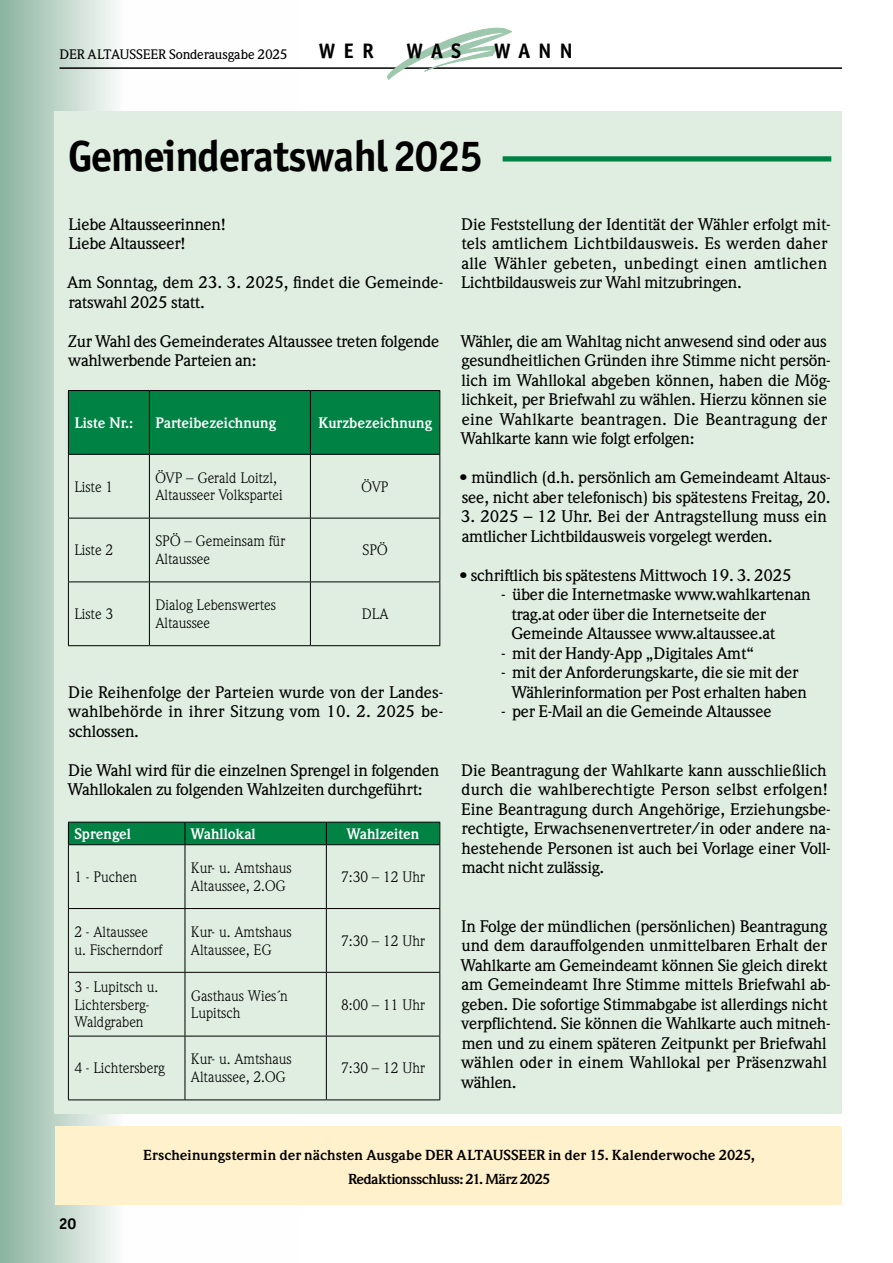
<style>
.page{position:relative;width:893px;height:1263px;background:#fff}
.page>*{position:absolute;margin:0;border:0;box-sizing:border-box;transform-origin:0 0}
.t1{font:700 43.5px "Officina Sans ITC Pro";letter-spacing:-.025em;color:#000}
.t2{font:700 21px "Officina Sans ITC Pro";letter-spacing:.4em;color:#000}
.t3{font:500 16.5px/19.5px "Weidemann Std";letter-spacing:-.015em;color:#000;scale:1.04 1}
.t4{font:700 15.75px "Officina Sans ITC Pro";color:#000;scale:1.04 1}
.t5{font:14.85px/17.9px "Weidemann Std";color:#000}
.t6{font:700 14.85px "Weidemann Std";color:#fff}
.t7{font:700 14.25px/24px "Weidemann Std";letter-spacing:-.005em;color:#000;text-align:center;scale:1.04 1}
.t8{font:500 13.5px "Weidemann Std";letter-spacing:-.015em;color:#000;scale:1.04 1}
</style>
<div class="page">
<svg style="left:0;top:0;width:298px;height:1263px"></svg>
<hr style="left:60px;top:67px;width:782px;height:2px;background:#000">
<svg style="left:387px;top:28px;width:125px;height:52px"></svg>
<div style="left:54px;top:112px;width:788px;height:1002px;background:#dfeee1"></div>
<div style="left:69px;top:391px;width:370px;height:63px;background:#008244"></div>
<hr style="left:68px;top:390px;width:81px;height:1px;background:#000">
<hr style="left:68px;top:391px;width:1px;height:63px;background:#000">
<hr style="left:149px;top:390px;width:161px;height:1px;background:#000">
<hr style="left:149px;top:391px;width:1px;height:63px;background:#000">
<hr style="left:310px;top:390px;width:130px;height:1px;background:#000">
<hr style="left:310px;top:391px;width:1px;height:63px;background:#000">
<hr style="left:439px;top:391px;width:1px;height:63px;background:#000">
<hr style="left:68px;top:454px;width:81px;height:1px;background:#000">
<hr style="left:68px;top:455px;width:1px;height:63px;background:#000">
<hr style="left:149px;top:454px;width:161px;height:1px;background:#000">
<hr style="left:149px;top:455px;width:1px;height:63px;background:#000">
<hr style="left:310px;top:454px;width:130px;height:1px;background:#000">
<hr style="left:310px;top:455px;width:1px;height:63px;background:#000">
<hr style="left:439px;top:455px;width:1px;height:63px;background:#000">
<hr style="left:68px;top:518px;width:81px;height:1px;background:#000">
<hr style="left:68px;top:518px;width:1px;height:63px;background:#000">
<hr style="left:149px;top:518px;width:161px;height:1px;background:#000">
<hr style="left:149px;top:518px;width:1px;height:63px;background:#000">
<hr style="left:310px;top:518px;width:130px;height:1px;background:#000">
<hr style="left:310px;top:518px;width:1px;height:63px;background:#000">
<hr style="left:439px;top:518px;width:1px;height:63px;background:#000">
<hr style="left:68px;top:581px;width:81px;height:1px;background:#000">
<hr style="left:68px;top:582px;width:1px;height:63px;background:#000">
<hr style="left:149px;top:581px;width:161px;height:1px;background:#000">
<hr style="left:149px;top:582px;width:1px;height:63px;background:#000">
<hr style="left:310px;top:581px;width:130px;height:1px;background:#000">
<hr style="left:310px;top:582px;width:1px;height:63px;background:#000">
<hr style="left:439px;top:582px;width:1px;height:63px;background:#000">
<hr style="left:68px;top:645px;width:81px;height:1px;background:#000">
<hr style="left:149px;top:645px;width:161px;height:1px;background:#000">
<hr style="left:310px;top:645px;width:130px;height:1px;background:#000">
<div style="left:68px;top:822px;width:372px;height:22px;background:#008244"></div>
<hr style="left:68px;top:844px;width:117px;height:1px;background:#000">
<hr style="left:68px;top:845px;width:1px;height:63px;background:#000">
<hr style="left:185px;top:844px;width:141px;height:1px;background:#000">
<hr style="left:185px;top:845px;width:1px;height:63px;background:#000">
<hr style="left:326px;top:844px;width:114px;height:1px;background:#000">
<hr style="left:326px;top:845px;width:1px;height:63px;background:#000">
<hr style="left:439px;top:845px;width:1px;height:63px;background:#000">
<hr style="left:68px;top:908px;width:117px;height:1px;background:#000">
<hr style="left:68px;top:909px;width:1px;height:63px;background:#000">
<hr style="left:185px;top:908px;width:141px;height:1px;background:#000">
<hr style="left:185px;top:909px;width:1px;height:63px;background:#000">
<hr style="left:326px;top:908px;width:114px;height:1px;background:#000">
<hr style="left:326px;top:909px;width:1px;height:63px;background:#000">
<hr style="left:439px;top:909px;width:1px;height:63px;background:#000">
<hr style="left:68px;top:972px;width:117px;height:1px;background:#000">
<hr style="left:68px;top:973px;width:1px;height:63px;background:#000">
<hr style="left:185px;top:972px;width:141px;height:1px;background:#000">
<hr style="left:185px;top:973px;width:1px;height:63px;background:#000">
<hr style="left:326px;top:972px;width:114px;height:1px;background:#000">
<hr style="left:326px;top:973px;width:1px;height:63px;background:#000">
<hr style="left:439px;top:973px;width:1px;height:63px;background:#000">
<hr style="left:68px;top:1036px;width:117px;height:1px;background:#000">
<hr style="left:68px;top:1036px;width:1px;height:63px;background:#000">
<hr style="left:185px;top:1036px;width:141px;height:1px;background:#000">
<hr style="left:185px;top:1036px;width:1px;height:63px;background:#000">
<hr style="left:326px;top:1036px;width:114px;height:1px;background:#000">
<hr style="left:326px;top:1036px;width:1px;height:63px;background:#000">
<hr style="left:439px;top:1036px;width:1px;height:63px;background:#000">
<hr style="left:68px;top:1099px;width:117px;height:1px;background:#000">
<hr style="left:185px;top:1099px;width:141px;height:1px;background:#000">
<hr style="left:326px;top:1099px;width:114px;height:1px;background:#000">
<div style="left:55px;top:1126px;width:787px;height:78px;background:#fff1cb"></div>
<div style="left:503px;top:156px;width:328px;height:6px;background:#008244"></div>
<p class="t8" style="left:60px;top:47px;width:221px">DER ALTAUSSEER Sonderausgabe 2025</p>
<p class="t2" style="left:319px;top:38px;width:57px">WER</p>
<p class="t2" style="left:407px;top:38px;width:56px">WAS</p>
<p class="t2" style="left:494px;top:38px;width:80px">WANN</p>
<h1 class="t1" style="left:68px;top:129px;width:416px">Gemeinderatswahl 2025</h1>
<p class="t3" style="left:68px;top:214px;width:153px">Liebe Altausseerinnen!<br>Liebe Altausseer!</p>
<p class="t3" style="left:67px;top:273px;width:363px">Am Sonntag, dem 23. 3. 2025, findet die Gemeinde&shy;ratswahl 2025 statt.</p>
<p class="t3" style="left:68px;top:331px;width:359px">Zur Wahl des Gemeinderates Altaussee treten folgende wahlwerbende Parteien an:</p>
<p class="t6" style="left:74px;top:414px;width:60px">Liste Nr.:</p>
<p class="t6" style="left:155px;top:414px;width:122px">Parteibezeichnung</p>
<p class="t6" style="left:318px;top:414px;width:115px">Kurzbezeichnung</p>
<p class="t5" style="left:74px;top:477px;width:40px">Liste 1</p>
<p class="t5" style="left:155px;top:468px;width:129px">ÖVP – Gerald Loitzl,<br>Altausseer Volkspartei</p>
<p class="t5" style="left:362px;top:477px;width:28px">ÖVP</p>
<p class="t5" style="left:74px;top:541px;width:40px">Liste 2</p>
<p class="t5" style="left:155px;top:532px;width:131px">SPÖ – Gemeinsam für<br>Altaussee</p>
<p class="t5" style="left:363px;top:541px;width:27px">SPÖ</p>
<p class="t5" style="left:74px;top:605px;width:40px">Liste 3</p>
<p class="t5" style="left:155px;top:596px;width:122px">Dialog Lebenswertes<br>Altaussee</p>
<p class="t5" style="left:362px;top:605px;width:28px">DLA</p>
<p class="t3" style="left:68px;top:682px;width:362px;text-align:justify">Die Reihenfolge der Parteien wurde von der Landes&shy;wahlbehörde in ihrer Sitzung vom 10. 2. 2025 be&shy;schlossen.</p>
<p class="t3" style="left:68px;top:760px;width:359px">Die Wahl wird für die einzelnen Sprengel in folgenden<br>Wahllokalen zu folgenden Wahlzeiten durchgeführt:</p>
<p class="t6" style="left:74px;top:825px;width:58px">Sprengel</p>
<p class="t6" style="left:191px;top:825px;width:66px">Wahllokal</p>
<p class="t6" style="left:347px;top:825px;width:74px">Wahlzeiten</p>
<p class="t5" style="left:74px;top:868px;width:64px">1 - Puchen</p>
<p class="t5" style="left:191px;top:859px;width:102px">Kur- u. Amtshaus<br>Altaussee, 2.OG</p>
<p class="t5" style="left:341px;top:868px;width:86px">7:30 – 12 Uhr</p>
<p class="t5" style="left:74px;top:923px;width:90px">2 - Altaussee u. Fischerndorf</p>
<p class="t5" style="left:191px;top:923px;width:102px">Kur- u. Amtshaus<br>Altaussee, EG</p>
<p class="t5" style="left:341px;top:931px;width:86px">7:30 – 12 Uhr</p>
<p class="t5" style="left:74px;top:977px;width:85px">3 - Lupitsch u.<br>Lichtersberg-<br>Waldgraben</p>
<p class="t5" style="left:191px;top:986px;width:98px">Gasthaus Wies´n<br>Lupitsch</p>
<p class="t5" style="left:341px;top:995px;width:86px">8:00 – 11 Uhr</p>
<p class="t5" style="left:74px;top:1059px;width:92px">4 - Lichtersberg</p>
<p class="t5" style="left:191px;top:1050px;width:102px">Kur- u. Amtshaus<br>Altaussee, 2.OG</p>
<p class="t5" style="left:341px;top:1059px;width:86px">7:30 – 12 Uhr</p>
<p class="t3" style="left:461px;top:214px;width:357px">Die Feststellung der Identität der Wähler erfolgt mit&shy;tels amtlichem Lichtbildausweis. Es werden daher alle Wähler gebeten, unbedingt einen amtlichen Lichtbildausweis zur Wahl mitzubringen.</p>
<p class="t3" style="left:460px;top:331px;width:358px">Wähler, die am Wahltag nicht anwesend sind oder aus gesundheitlichen Gründen ihre Stimme nicht persön&shy;lich im Wahllokal abgeben können, haben die Mög&shy;lichkeit, per Briefwahl zu wählen. Hierzu können sie eine Wahlkarte beantragen. Die Beantragung der Wahlkarte kann wie folgt erfolgen:</p>
<p class="t3" style="left:459px;top:468px;width:359px">• mündlich (d.h. persönlich am Gemeindeamt Altaus&shy;see, nicht aber telefonisch) bis spätestens Freitag, 20.</p>
<p class="t3" style="left:461px;top:507px;width:354px">3. 2025 – 12 Uhr. Bei der Antragstellung muss ein amtlicher Lichtbildausweis vorgelegt werden.</p>
<p class="t3" style="left:459px;top:565px;width:321px">• schriftlich bis spätestens Mittwoch 19. 3. 2025</p>
<p class="t3" style="left:511px;top:585px;width:289px;text-indent:-10px">- über die Internetmaske www.wahlkartenan trag.at oder über die Internetseite der<br>Gemeinde Altaussee www.altaussee.at</p>
<p class="t3" style="left:501px;top:643px;width:245px">- mit der Handy-App „Digitales Amt“</p>
<p class="t3" style="left:511px;top:663px;width:286px;text-indent:-10px">- mit der Anforderungskarte, die sie mit der<br>Wählerinformation per Post erhalten haben</p>
<p class="t3" style="left:501px;top:702px;width:262px">- per E-Mail an die Gemeinde Altaussee</p>
<p class="t3" style="left:461px;top:760px;width:357px">Die Beantragung der Wahlkarte kann ausschließlich durch die wahlberechtigte Person selbst erfolgen!<br>Eine Beantragung durch Angehörige, Erziehungsbe&shy;rechtigte, Erwachsenenvertreter/in oder andere na&shy;hestehende Personen ist auch bei Vorlage einer Voll&shy;macht nicht zulässig.</p>
<p class="t3" style="left:460px;top:916px;width:358px">In Folge der mündlichen (persönlichen) Beantragung und dem darauffolgenden unmittelbaren Erhalt der Wahlkarte am Gemeindeamt können Sie gleich direkt am Gemeindeamt Ihre Stimme mittels Briefwahl ab&shy;geben. Die sofortige Stimmabgabe ist allerdings nicht verpflichtend. Sie können die Wahlkarte auch mitneh&shy;men und zu einem späteren Zeitpunkt per Briefwahl wählen oder in einem Wahllokal per Präsenzwahl wählen.</p>
<p class="t4" style="left:59px;top:1214px;width:18px">20</p>
<p class="t7" style="left:143px;top:1143px;width:590px">Erscheinungstermin der nächsten Ausgabe DER ALTAUSSEER in der 15. Kalenderwoche 2025,<br>Redaktionsschluss: 21. März 2025</p>
</div>
